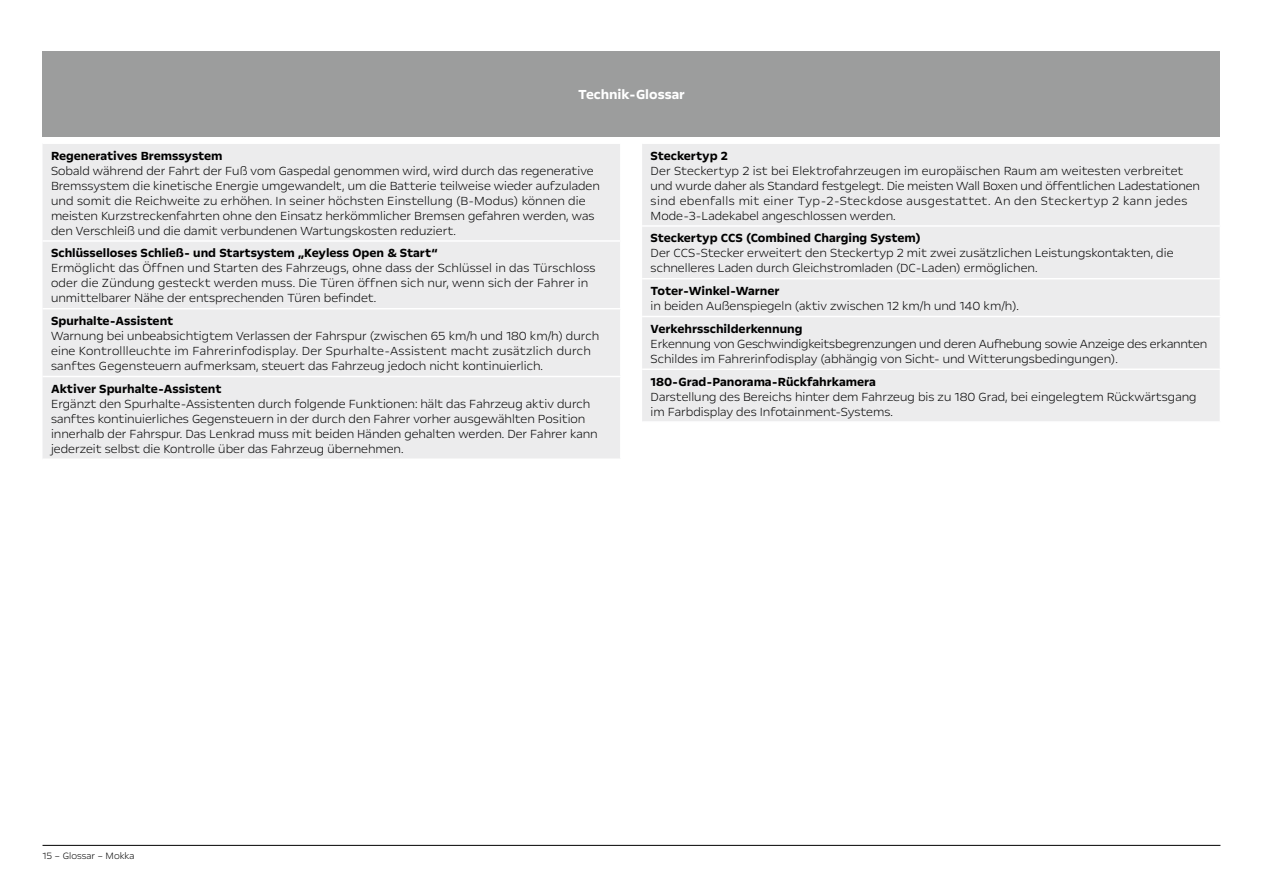
<style>
.page{position:relative;width:1263px;height:893px;background:#fff}
.page>*{position:absolute;margin:0;border:0;box-sizing:border-box;transform-origin:0 0}
.t1{font:700 15px "Opel Next";color:#fff}
.t2{font:300 13.5px/15px "Opel Next";color:#000}
.t3{font:700 13.5px "Opel Next";color:#000}
.t4{font:300 10.5px "Opel Next";color:#000}
</style>
<div class="page">
<hr style="left:43px;top:845px;width:1177px;height:1px;background:#000">
<div style="left:43px;top:51px;width:1177px;height:85px;background:#9c9d9d"></div>
<div style="left:43px;top:144px;width:577px;height:314px;background:#ececed"></div>
<hr style="left:43px;top:240px;width:579px;height:2px;background:#fff">
<hr style="left:43px;top:308px;width:579px;height:1px;background:#fff">
<hr style="left:43px;top:376px;width:579px;height:1px;background:#fff">
<div style="left:642px;top:144px;width:578px;height:277px;background:#ececed"></div>
<hr style="left:642px;top:225px;width:579px;height:2px;background:#fff">
<hr style="left:642px;top:278px;width:579px;height:1px;background:#fff">
<hr style="left:642px;top:316px;width:579px;height:1px;background:#fff">
<hr style="left:642px;top:368px;width:579px;height:2px;background:#fff">
<p class="t1" style="left:578px;top:85px;width:108px">Technik-Glossar</p>
<p class="t3" style="left:51px;top:147px;width:173px">Regeneratives Bremssystem</p>
<p class="t2" style="left:51px;top:162px;width:550px">Sobald während der Fahrt der Fuß vom Gaspedal genommen wird, wird durch das regenerative Bremssystem die kinetische Energie umgewandelt, um die Batterie teilweise wieder aufzuladen und somit die Reichweite zu erhöhen. In seiner höchsten Einstellung (B-Modus) können die meisten Kurzstreckenfahrten ohne den Einsatz herkömmlicher Bremsen gefahren werden, was den Verschleiß und die damit verbundenen Wartungskosten reduziert.</p>
<p class="t3" style="left:51px;top:245px;width:388px">Schlüsselloses Schließ- und Startsystem „Keyless Open &amp; Start“</p>
<p class="t2" style="left:51px;top:260px;width:546px">Ermöglicht das Öffnen und Starten des Fahrzeugs, ohne dass der Schlüssel in das Türschloss oder die Zündung gesteckt werden muss. Die Türen öffnen sich nur, wenn sich der Fahrer in unmittelbarer Nähe der entsprechenden Türen befindet.</p>
<p class="t3" style="left:51px;top:313px;width:124px">Spurhalte-Assistent</p>
<p class="t2" style="left:51px;top:328px;width:550px">Warnung bei unbeabsichtigtem Verlassen der Fahrspur (zwischen 65 km/h und 180 km/h) durch eine Kontrollleuchte im Fahrerinfodisplay. Der Spurhalte-Assistent macht zusätzlich durch sanftes Gegensteuern aufmerksam, steuert das Fahrzeug jedoch nicht kontinuierlich.</p>
<p class="t3" style="left:51px;top:380px;width:172px">Aktiver Spurhalte-Assistent</p>
<p class="t2" style="left:51px;top:396px;width:548px">Ergänzt den Spurhalte-Assistenten durch folgende Funktionen: hält das Fahrzeug aktiv durch sanftes kontinuierliches Gegensteuern in der durch den Fahrer vorher ausgewählten Position innerhalb der Fahrspur. Das Lenkrad muss mit beiden Händen gehalten werden. Der Fahrer kann jederzeit selbst die Kontrolle über das Fahrzeug übernehmen.</p>
<p class="t3" style="left:651px;top:147px;width:79px">Steckertyp 2</p>
<p class="t2" style="left:651px;top:162px;width:551px">Der Steckertyp 2 ist bei Elektrofahrzeugen im europäischen Raum am weitesten verbreitet und wurde daher als Standard festgelegt. Die meisten Wall Boxen und öffentlichen Ladestationen sind ebenfalls mit einer Typ-2-Steckdose ausgestattet. An den Steckertyp 2 kann jedes Mode-3-Ladekabel angeschlossen werden.</p>
<p class="t3" style="left:651px;top:230px;width:271px">Steckertyp CCS (Combined Charging System)</p>
<p class="t2" style="left:651px;top:245px;width:524px">Der CCS-Stecker erweitert den Steckertyp 2 mit zwei zusätzlichen Leistungskontakten, die schnelleres Laden durch Gleichstromladen (DC-Laden) ermöglichen.</p>
<p class="t3" style="left:651px;top:283px;width:130px">Toter-Winkel-Warner</p>
<p class="t2" style="left:651px;top:298px;width:370px">in beiden Außenspiegeln (aktiv zwischen 12 km/h und 140 km/h).</p>
<p class="t3" style="left:651px;top:320px;width:153px">Verkehrsschilderkennung</p>
<p class="t2" style="left:651px;top:336px;width:558px">Erkennung von Geschwindigkeitsbegrenzungen und deren Aufhebung sowie Anzeige des erkannten<br>Schildes im Fahrerinfodisplay (abhängig von Sicht- und Witterungsbedingungen).</p>
<p class="t3" style="left:651px;top:373px;width:227px">180-Grad-Panorama-Rückfahrkamera</p>
<p class="t2" style="left:651px;top:388px;width:547px">Darstellung des Bereichs hinter dem Fahrzeug bis zu 180 Grad, bei eingelegtem Rückwärtsgang im Farbdisplay des Infotainment-Systems.</p>
<p class="t4" style="left:43px;top:849px;width:93px">15 – Glossar – Mokka</p>
</div>
